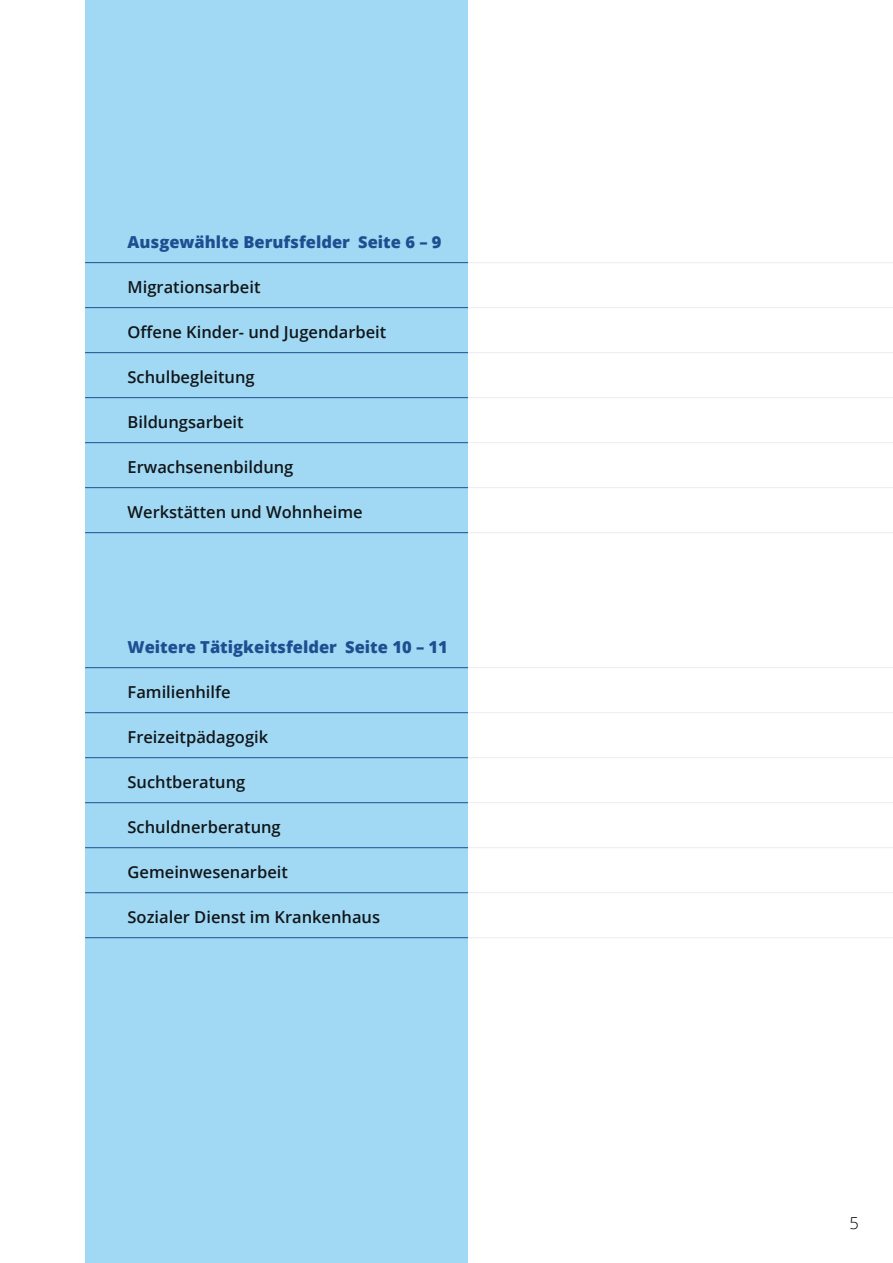
<style>
.page{position:relative;width:893px;height:1263px;background:#fff}
.page>*{position:absolute;margin:0;border:0;box-sizing:border-box;transform-origin:0 0}
.t1{font:600 16.5px "Open Sans";color:#000}
.t2{font:800 16.5px "Open Sans";color:#0f3f85}
.t3{font:300 16.5px "Open Sans";color:#000}
</style>
<div class="page">
<div style="left:85px;top:0;width:383px;height:1263px;background:#9cd8f5"></div>
<hr style="left:85px;top:262px;width:808px;height:1px;background:#0f3f85">
<hr style="left:85px;top:307px;width:808px;height:1px;background:#0f3f85">
<hr style="left:85px;top:352px;width:808px;height:1px;background:#0f3f85">
<hr style="left:85px;top:397px;width:808px;height:1px;background:#0f3f85">
<hr style="left:85px;top:442px;width:808px;height:1px;background:#0f3f85">
<hr style="left:85px;top:487px;width:808px;height:1px;background:#0f3f85">
<hr style="left:85px;top:532px;width:808px;height:1px;background:#0f3f85">
<hr style="left:85px;top:667px;width:808px;height:1px;background:#0f3f85">
<hr style="left:85px;top:712px;width:808px;height:1px;background:#0f3f85">
<hr style="left:85px;top:757px;width:808px;height:1px;background:#0f3f85">
<hr style="left:85px;top:802px;width:808px;height:1px;background:#0f3f85">
<hr style="left:85px;top:847px;width:808px;height:1px;background:#0f3f85">
<hr style="left:85px;top:892px;width:808px;height:1px;background:#0f3f85">
<hr style="left:85px;top:937px;width:808px;height:1px;background:#0f3f85">
<div style="left:468px;top:0;width:425px;height:1263px;background:#fff"></div>
<p class="t2" style="left:128px;top:229px;width:315px">Ausgewählte Berufsfelder Seite 6 – 9</p>
<p class="t1" style="left:128px;top:275px;width:134px">Migrationsarbeit</p>
<p class="t1" style="left:128px;top:320px;width:260px">Offene Kinder- und Jugendarbeit</p>
<p class="t1" style="left:128px;top:365px;width:129px">Schulbegleitung</p>
<p class="t1" style="left:128px;top:410px;width:118px">Bildungsarbeit</p>
<p class="t1" style="left:128px;top:455px;width:167px">Erwachsenenbildung</p>
<p class="t1" style="left:128px;top:500px;width:237px">Werkstätten und Wohnheime</p>
<p class="t2" style="left:128px;top:634px;width:322px">Weitere Tätigkeitsfelder Seite 10 – 11</p>
<p class="t1" style="left:128px;top:680px;width:105px">Familienhilfe</p>
<p class="t1" style="left:128px;top:725px;width:142px">Freizeitpädagogik</p>
<p class="t1" style="left:128px;top:770px;width:119px">Suchtberatung</p>
<p class="t1" style="left:128px;top:815px;width:155px">Schuldnerberatung</p>
<p class="t1" style="left:128px;top:860px;width:162px">Gemeinwesenarbeit</p>
<p class="t1" style="left:128px;top:905px;width:254px">Sozialer Dienst im Krankenhaus</p>
<p class="t3" style="left:849px;top:1212px;width:11px">5</p>
</div>
